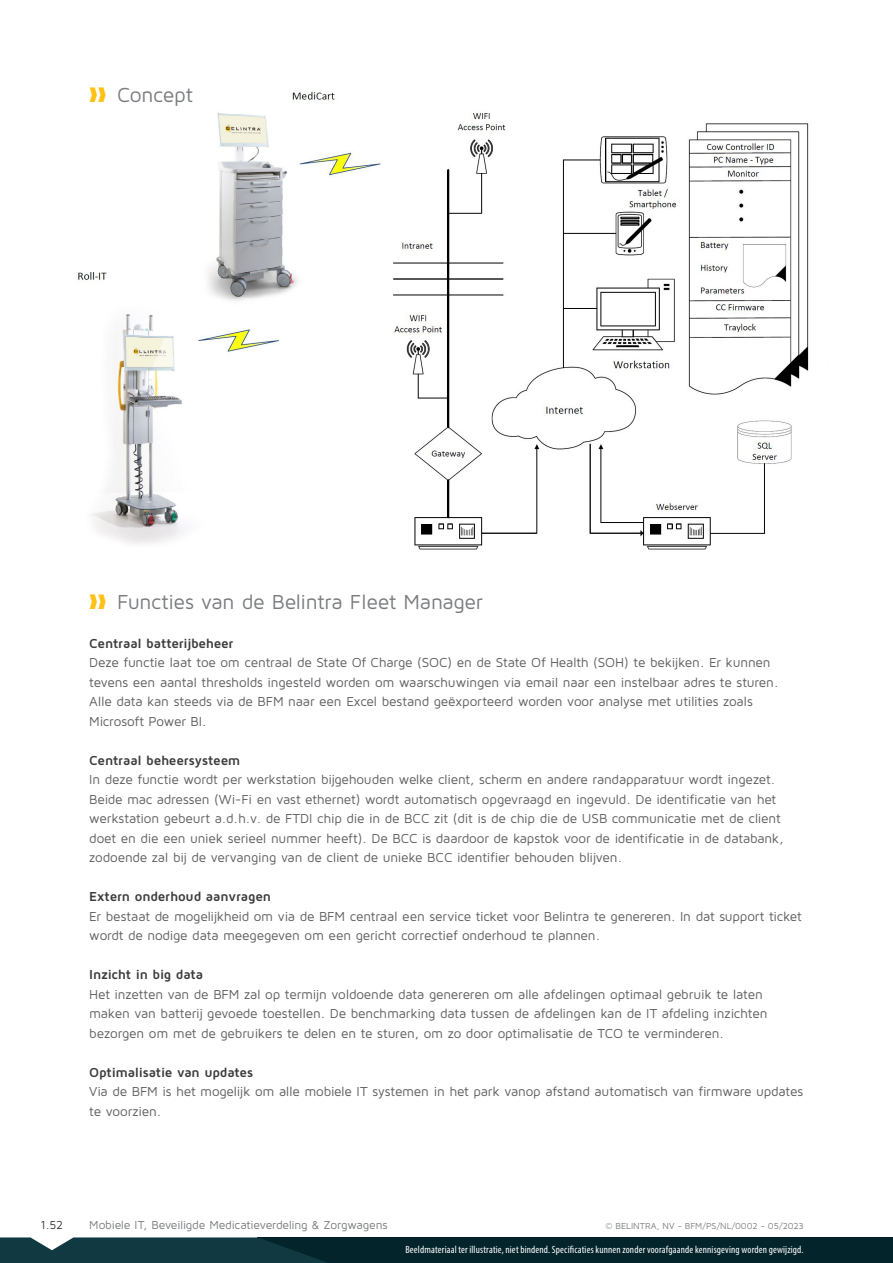
<style>
.page{position:relative;width:893px;height:1263px;background:#fff}
.page>*{position:absolute;margin:0;border:0;box-sizing:border-box;transform-origin:0 0}
.t1{font:21px "Maven Pro";letter-spacing:-.015em;color:#7a7c7f}
.main__body_NL{font:13.5px/19.5px "Maven Pro";letter-spacing:-.015em;color:#5f5f62}
.main__body_NL-2{font:700 13.5px "Maven Pro";letter-spacing:-.015em;color:#3c3c3d}
.t2{font:12px "Maven Pro";letter-spacing:-.02em;color:#7a7c7f}
.t3{font:12px "Maven Pro";color:#3c3c3d}
.t4{font:condensed 10.5px "Myriad Pro";letter-spacing:.015em;color:#fff}
.Paragraph_Style_2{font:9px "Maven Pro";letter-spacing:-.005em;color:#7a7c7f}
.s1{color:#fec115}
</style>
<div class="page">
<img style="left:76px;top:91px;width:733px;height:459px">
<div style="left:258px;top:1237px;width:635px;height:26px;background:#03242b"></div>
<svg style="left:0;top:1237px;width:327px;height:26px;background:#194047"></svg>
<p class="t1" style="left:89px;top:82px;width:105px"><span class="s1">❱❱</span> Concept</p>
<p class="t1" style="left:89px;top:589px;width:395px"><span class="s1">❱❱</span> Functies van de Belintra Fleet Manager</p>
<p class="main__body_NL-2" style="left:89px;top:635px;width:146px">Centraal batterijbeheer</p>
<p class="main__body_NL" style="left:89px;top:652px;width:691px">Deze functie laat toe om centraal de State Of Charge (SOC) en de State Of Health (SOH) te bekijken. Er kunnen tevens een aantal thresholds ingesteld worden om waarschuwingen via email naar een instelbaar adres te sturen.<br>Alle data kan steeds via de BFM naar een Excel bestand geëxporteerd worden voor analyse met utilities zoals Microsoft Power BI.</p>
<p class="main__body_NL-2" style="left:89px;top:752px;width:153px">Centraal beheersysteem</p>
<p class="main__body_NL" style="left:89px;top:769px;width:696px">In deze functie wordt per werkstation bijgehouden welke client, scherm en andere randapparatuur wordt ingezet.<br>Beide mac adressen (Wi-Fi en vast ethernet) wordt automatisch opgevraagd en ingevuld. De identificatie van het werkstation gebeurt a.d.h.v. de FTDI chip die in de BCC zit (dit is de chip die de USB communicatie met de client doet en die een uniek serieel nummer heeft). De BCC is daardoor de kapstok voor de identificatie in de databank, zodoende zal bij de vervanging van de client de unieke BCC identifier behouden blijven.</p>
<p class="main__body_NL-2" style="left:89px;top:888px;width:183px">Extern onderhoud aanvragen</p>
<p class="main__body_NL" style="left:89px;top:906px;width:714px">Er bestaat de mogelijkheid om via de BFM centraal een service ticket voor Belintra te genereren. In dat support ticket wordt de nodige data meegegeven om een gericht correctief onderhoud te plannen.</p>
<p class="main__body_NL-2" style="left:89px;top:966px;width:115px">Inzicht in big data</p>
<p class="main__body_NL" style="left:89px;top:984px;width:680px">Het inzetten van de BFM zal op termijn voldoende data genereren om alle afdelingen optimaal gebruik te laten maken van batterij gevoede toestellen. De benchmarking data tussen de afdelingen kan de IT afdeling inzichten bezorgen om met de gebruikers te delen en te sturen, om zo door optimalisatie de TCO te verminderen.</p>
<p class="main__body_NL-2" style="left:89px;top:1064px;width:165px">Optimalisatie van updates</p>
<p class="main__body_NL" style="left:89px;top:1081px;width:715px">Via de BFM is het mogelijk om alle mobiele IT systemen in het park vanop afstand automatisch van firmware updates te voorzien.</p>
<p class="t3" style="left:40px;top:1217px;width:24px">1.52</p>
<p class="t2" style="left:89px;top:1217px;width:300px">Mobiele IT, Beveiligde Medicatieverdeling &amp; Zorgwagens</p>
<p class="Paragraph_Style_2" style="left:605px;top:1220px;width:200px">© BELINTRA, NV - BFM/PS/NL/0002 - 05/2023</p>
<p class="t4" style="left:405px;top:1244px;width:400px">Beeldmateriaal ter illustratie, niet bindend. Specificaties kunnen zonder voorafgaande kennisgeving worden gewijzigd.</p>
</div>
